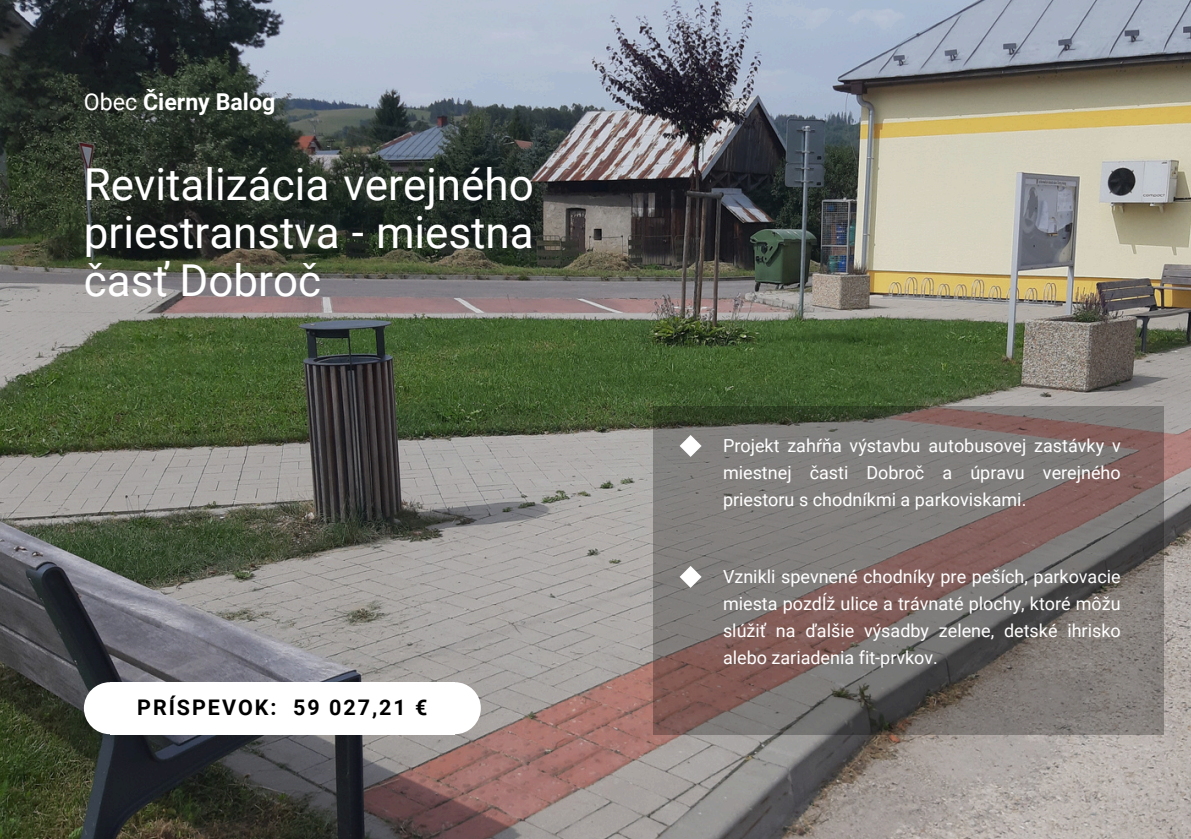
<style>
.page{position:relative;width:1191px;height:839px;background:#fff}
.page>*{position:absolute;margin:0;border:0;box-sizing:border-box;transform-origin:0 0}
.t1{font:44px/48px "Roboto";color:#fff;text-align:justify}
.t2{font:700 23.2px "Roboto";color:#fff}
.t3{font:700 21.4px "Roboto";letter-spacing:.09em;color:#000}
.t4{font:18px/27px "Roboto";color:#fff;text-align:justify}
.s1{font-weight:400}
</style>
<div class="page">
<img style="left:0;top:0;width:1191px;height:838px">
<div style="left:84px;top:682px;width:52px;height:52px;background:#fff;border-radius:50%"></div>
<div style="left:110px;top:682px;width:345px;height:52px;background:#fff"></div>
<div style="left:429px;top:682px;width:52px;height:52px;background:#fff;border-radius:50%"></div>
<svg style="left:653px;top:406px;width:511px;height:328px;fill:#7f7877"></svg>
<svg style="left:680px;top:435px;width:22px;height:22px"></svg>
<svg style="left:680px;top:566px;width:22px;height:22px"></svg>
<p class="t2" style="left:84px;top:85px;width:193px"><span class="s1">Obec</span> Čierny Balog</p>
<h1 class="t1" style="left:84px;top:158px;width:451px">Revitalizácia verejného priestranstva - miestna časť Dobroč</h1>
<p class="t3" style="left:137px;top:692px;width:292px">PRÍSPEVOK: 59 027,21 €</p>
<p class="t4" style="left:723px;top:431px;width:399px">Projekt zahŕňa výstavbu autobusovej zastávky v miestnej časti Dobroč a úpravu verejného priestoru s chodníkmi a parkoviskami.</p>
<p class="t4" style="left:723px;top:562px;width:399px">Vznikli spevnené chodníky pre peších, parkovacie miesta pozdĺž ulice a trávnaté plochy, ktoré môžu slúžiť na ďalšie výsadby zelene, detské ihrisko alebo zariadenia fit-prvkov.</p>
</div>
